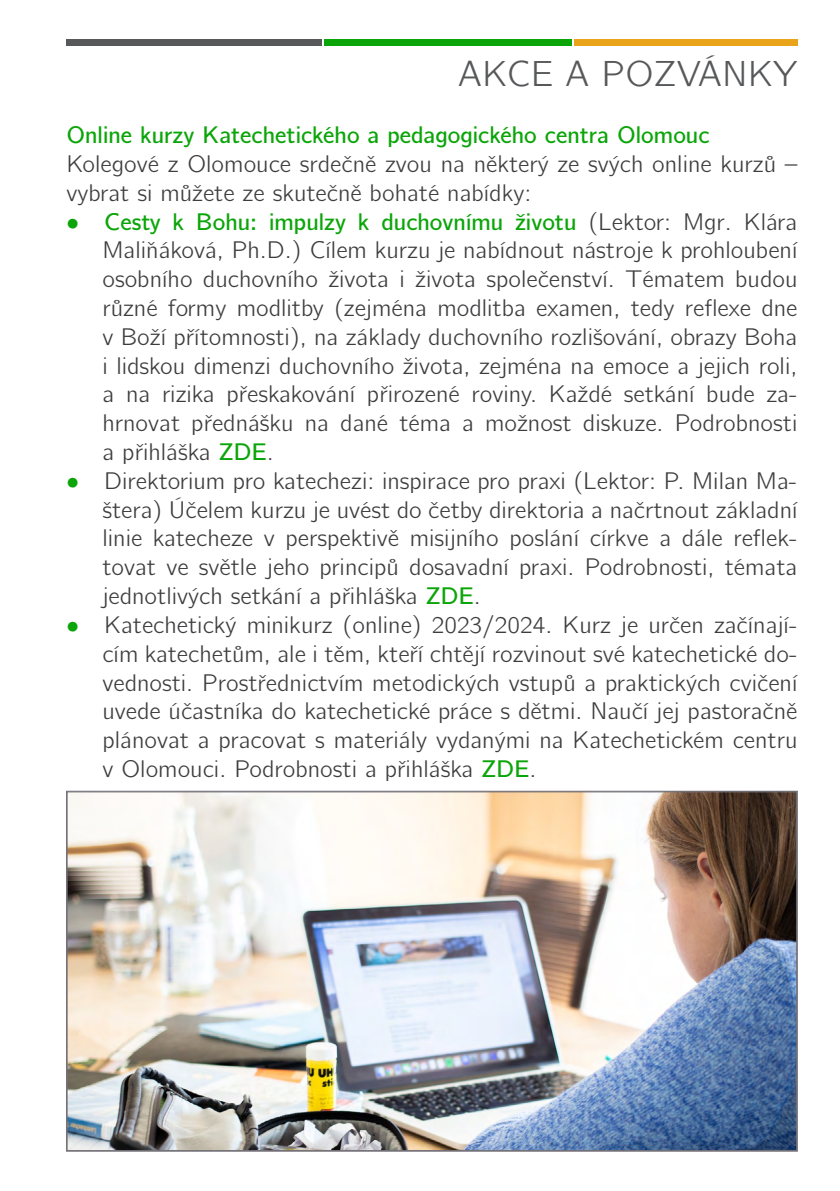
<style>
.page{position:relative;width:840px;height:1191px;background:#fff}
.page>*{position:absolute;margin:0;border:0;box-sizing:border-box;transform-origin:0 0}
.t1{font:36px "CMU Bright";color:#57585a}
.t2{font:24px/28.8px "CMU Bright";color:#3d3d3f;text-align:justify}
.t3{font:600 24px "CMU Bright";color:#0ba509}
.s1{color:#0ba509}
.s2{font-weight:600;color:#0ba509}
</style>
<div class="page">
<div style="left:66px;top:40px;width:255px;height:6px;background:#57585a"></div>
<div style="left:573px;top:40px;width:224px;height:6px;background:#eaa419"></div>
<div style="left:324px;top:40px;width:247px;height:6px;background:#0ba509"></div>
<img style="left:66px;top:791px;width:731px;height:360px">
<h1 class="t1" style="left:457px;top:41px;width:341px">AKCE A POZVÁNKY</h1>
<p class="t3" style="left:66px;top:114px;width:644px">Online kurzy Katechetického a pedagogického centra Olomouc</p>
<p class="t2" style="left:66px;top:147px;width:732px">Kolegové z Olomouce srdečně zvou na některý ze svých online kurzů – vybrat si můžete ze skutečně bohaté nabídky:</p>
<p class="t2" style="left:102px;top:204px;width:696px;text-indent:-36px"><span class="s1">•</span> <span class="s2">Cesty k Bohu: impulzy k duchovnímu životu</span> (Lektor: Mgr. Klára Maliňáková, Ph.D.) Cílem kurzu je nabídnout nástroje k prohloubení osobního duchovního života i života společenství. Tématem budou různé formy modlitby (zejména modlitba examen, tedy reflexe dne v Boží přítomnosti), na základy duchovního rozlišování, obrazy Boha i lidskou dimenzi duchovního života, zejména na emoce a jejich roli, a na rizika přeskakování přirozené roviny. Každé setkání bude za&shy;hrnovat přednášku na dané téma a možnost diskuze. Podrobnosti a přihláška <span class="s2">ZDE</span>.</p>
<p class="t2" style="left:102px;top:464px;width:696px;text-indent:-36px"><span class="s1">•</span> Direktorium pro katechezi: inspirace pro praxi (Lektor: P. Milan Ma&shy;štera) Účelem kurzu je uvést do četby direktoria a načrtnout základní linie katecheze v perspektivě misijního poslání církve a dále reflek&shy;tovat ve světle jeho principů dosavadní praxi. Podrobnosti, témata jednotlivých setkání a přihláška <span class="s2">ZDE</span>.</p>
<p class="t2" style="left:102px;top:608px;width:696px;text-indent:-36px"><span class="s1">•</span> Katechetický minikurz (online) 2023/2024. Kurz je určen začínají&shy;cím katechetům, ale i těm, kteří chtějí rozvinout své katechetické do&shy;vednosti. Prostřednictvím metodických vstupů a praktických cvičení uvede účastníka do katechetické práce s dětmi. Naučí jej pastoračně plánovat a pracovat s materiály vydanými na Katechetickém centru v Olomouci. Podrobnosti a přihláška <span class="s2">ZDE</span>.</p>
</div>
